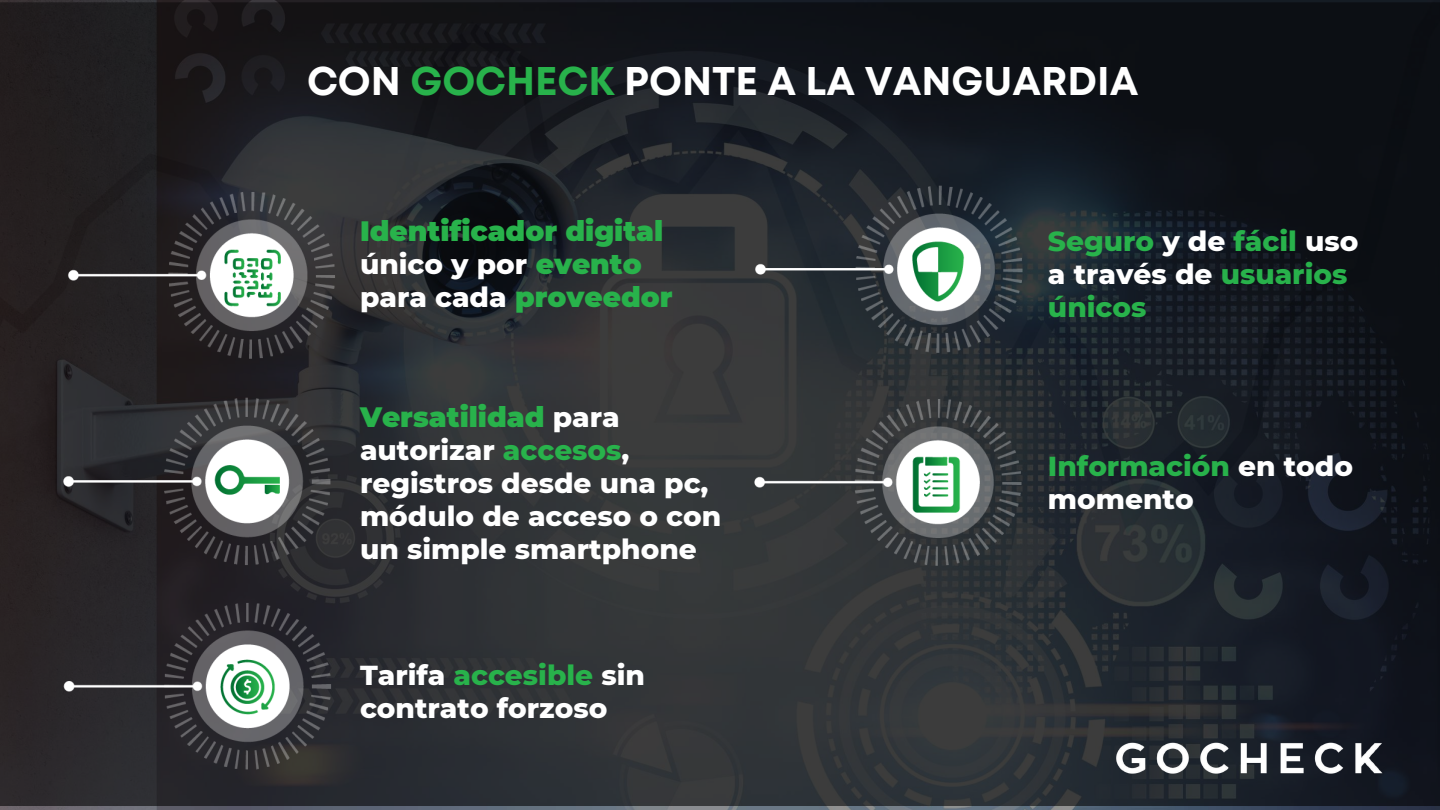
<style>
.page{position:relative;width:1440px;height:810px;background:#fff}
.page>*{position:absolute;margin:0;border:0;box-sizing:border-box;transform-origin:0 0}
.t1{font:700 40px "Mont";color:#fff}
.t2{font:800 28px/33px "Montserrat";color:#fff}
.t3{font:900 28px/33px "Montserrat";color:#28b24b}
.t4{font:800 28px/33px "Montserrat";color:#28b24b}
.s1{color:#28b24b}
.s2{font-weight:800;color:#fff}
.s3{font-weight:900;color:#28b24b}
.s4{color:#fff}
</style>
<div class="page">
<img style="left:0;top:0;width:1440px;height:806px">
<img style="left:1087px;top:729px;width:321px;height:59px">
<img style="left:61px;top:597px;width:281px;height:191px">
<img style="left:61px;top:388px;width:281px;height:192px">
<img style="left:61px;top:183px;width:281px;height:191px">
<img style="left:750px;top:180px;width:281px;height:191px">
<img style="left:749px;top:388px;width:281px;height:192px">
<h1 class="t1" style="left:307px;top:66px;width:833px">CON <span class="s1">GOCHECK</span> PONTE A LA VANGUARDIA</h1>
<p class="t3" style="left:360px;top:214px;width:314px">Identificador digital <span class="s2">único y por</span> evento <span class="s2">para cada</span> proveedor</p>
<p class="t2" style="left:360px;top:400px;width:363px"><span class="s3">Versatilidad</span> para autorizar <span class="s1">accesos</span>, registros desde una pc, módulo de acceso o con un simple smartphone</p>
<p class="t2" style="left:360px;top:658px;width:286px">Tarifa <span class="s1">accesible</span> sin contrato forzoso</p>
<p class="t4" style="left:1048px;top:225px;width:312px">Seguro <span class="s4">y de</span> fácil <span class="s4">uso a través de</span> usuarios únicos</p>
<p class="t2" style="left:1048px;top:450px;width:307px"><span class="s1">Información</span> en todo momento</p>
</div>
